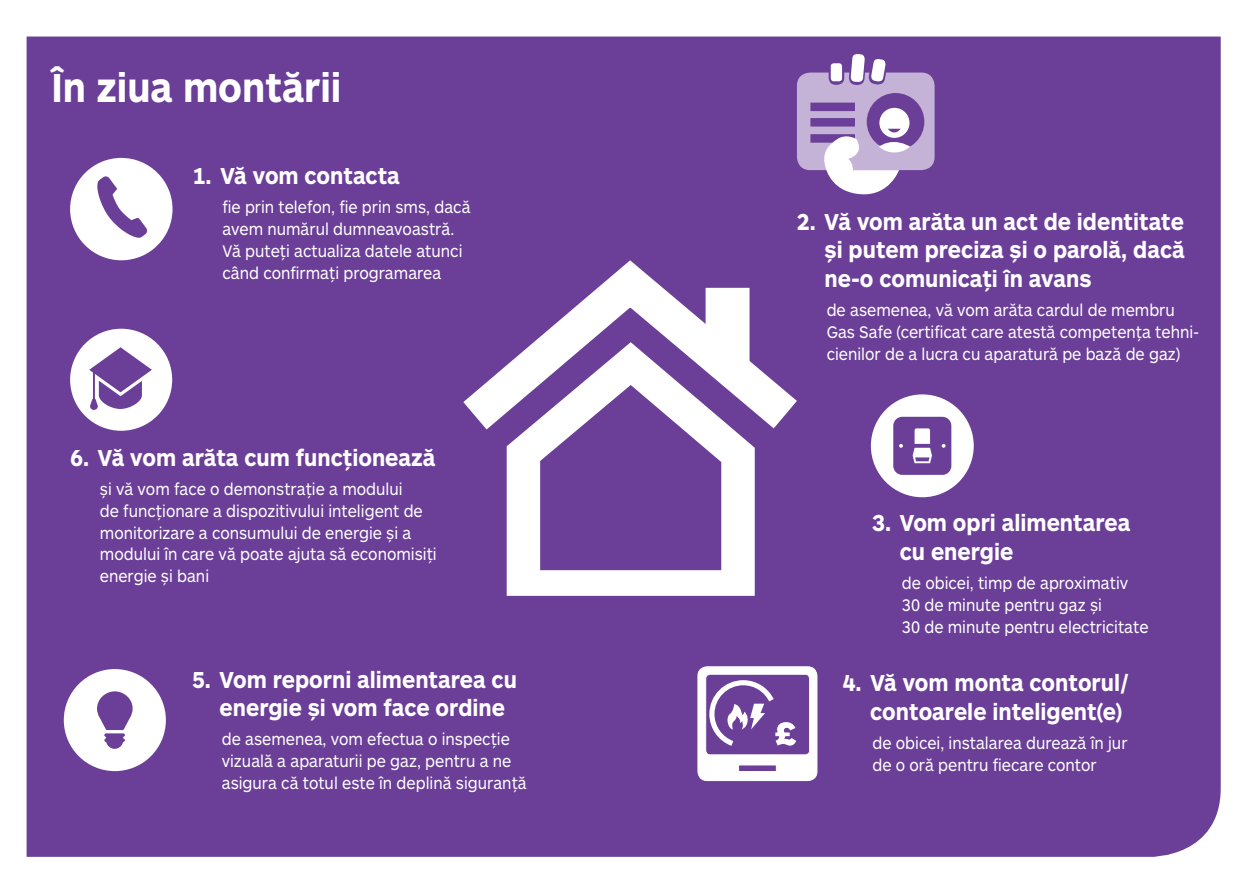
<style>
.page{position:relative;width:1259px;height:893px;background:#fff}
.page>*{position:absolute;margin:0;border:0;box-sizing:border-box;transform-origin:0 0}
.t1{font:700 42px "ARS Maquette Pro";color:#fff;scale:.9 1}
.t2{font:700 24px/28.8px "ARS Maquette Pro";color:#fff;scale:.9 1}
.t3{font:17.4px/21.8px "ARS Maquette Pro";color:#fff;scale:.9 1}
</style>
<div class="page">
<div style="left:27px;top:37px;width:1193px;height:820px;background:#6b3e98"></div>
<svg style="left:797px;top:54px;width:137px;height:142px"></svg>
<svg style="left:879px;top:142px;width:31px;height:10px"></svg>
<svg style="left:70px;top:158px;width:102px;height:102px"></svg>
<svg style="left:871px;top:394px;width:102px;height:103px"></svg>
<svg style="left:507px;top:466px;width:248px;height:130px;fill:#6b3e98"></svg>
<svg style="left:424px;top:237px;width:412px;height:229px"></svg>
<div style="left:705px;top:288px;width:44px;height:75px;background:#fff"></div>
<svg style="left:697px;top:666px;width:120px;height:115px"></svg>
<div style="left:64px;top:669px;width:102px;height:102px;background:#fff;border-radius:50%"></div>
<svg style="left:97px;top:691px;width:36px;height:58px"></svg>
<svg style="left:70px;top:329px;width:102px;height:102px"></svg>
<p class="t1" style="left:51px;top:60px;width:324px">În ziua montării</p>
<p class="t2" style="left:193px;top:160px;width:232px">1. Vă vom contacta</p>
<p class="t3" style="left:222px;top:196px;width:277px">fie prin telefon, fie prin sms, dacă avem numărul dumneavoastră.<br>Vă puteţi actualiza datele atunci când confirmaţi programarea</p>
<p class="t2" style="left:824px;top:206px;width:402px;text-align:justify;text-indent:-28px">2. Vă vom arăta un act de identitate şi putem preciza şi o parolă, dacă ne-o comunicaţi în avans</p>
<p class="t3" style="left:826px;top:298px;width:416px">de asemenea, vă vom arăta cardul de membru<br>Gas Safe (certificat care atestă competenţa tehni&shy;cienilor de a lucra cu aparatură pe bază de gaz)</p>
<p class="t2" style="left:70px;top:442px;width:407px">6. Vă vom arăta cum funcţionează</p>
<p class="t3" style="left:100px;top:477px;width:376px">şi vă vom face o demonstraţie a modului<br>de funcţionare a dispozitivului inteligent de monitorizare a consumului de energie şi a modului în care vă poate ajuta să economisiţi energie şi bani</p>
<p class="t2" style="left:220px;top:664px;width:332px;line-height:28.2px;text-indent:-28px">5. Vom reporni alimentarea cu energie şi vom face ordine</p>
<p class="t3" style="left:222px;top:727px;width:340px">de asemenea, vom efectua o inspecţie vizuală a aparaturii pe gaz, pentru a ne asigura că totul este în deplină siguranţă</p>
<p class="t2" style="left:900px;top:507px;width:258px;text-indent:-28px">3. Vom opri alimentarea cu energie</p>
<p class="t3" style="left:902px;top:571px;width:275px">de obicei, timp de aproximativ<br>30 de minute pentru gaz şi<br>30 de minute pentru electricitate</p>
<p class="t2" style="left:842px;top:667px;width:320px;text-align:right">4. Vă vom monta contorul/ contoarele inteligent(e)</p>
<p class="t3" style="left:872px;top:731px;width:285px">de obicei, instalarea durează în jur de o oră pentru fiecare contor</p>
</div>
